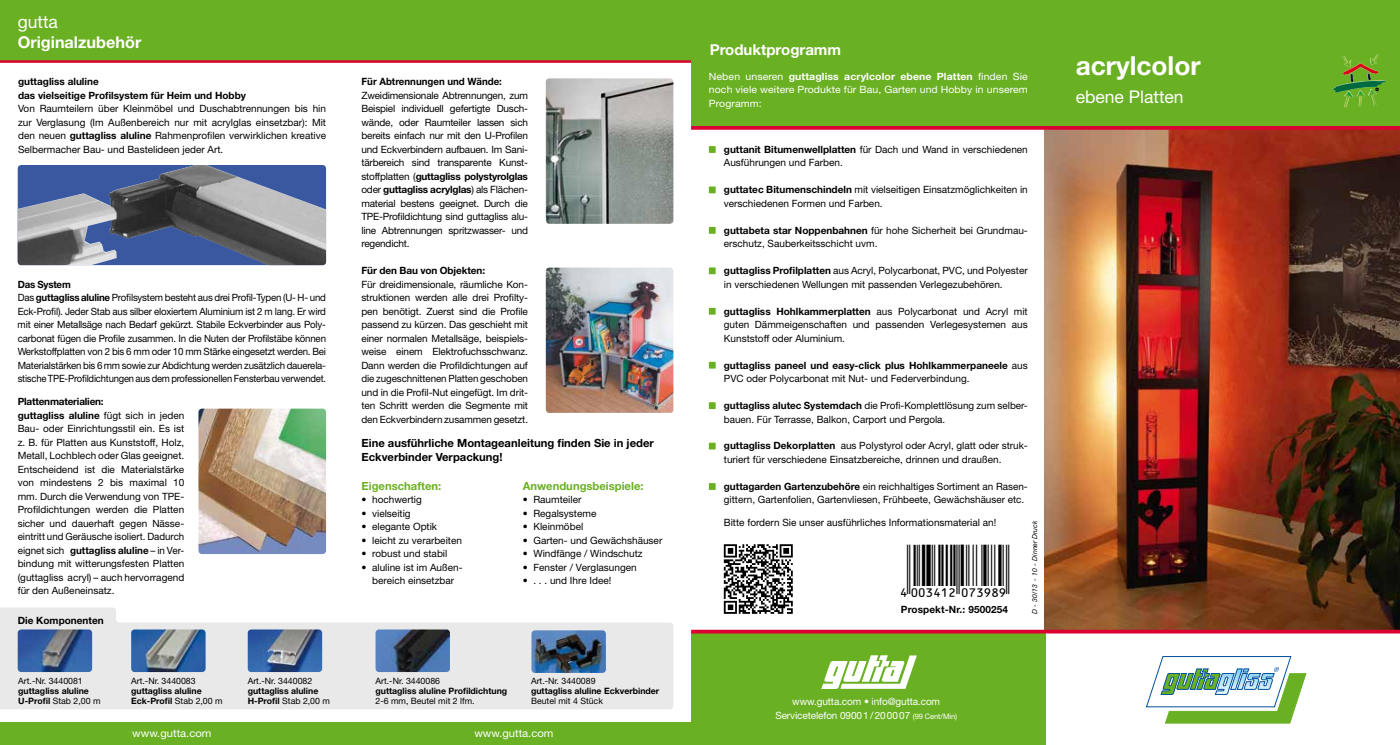
<style>
.page{position:relative;width:1400px;height:745px;background:#fff}
.page>*{position:absolute;margin:0;border:0;box-sizing:border-box;transform-origin:0 0}
.t1{font:700 26.25px "Helvetica Neue";color:#fff}
.t2{font:17.5px "Helvetica Neue";color:#fff}
.t3{font:700 16.25px "Helvetica Neue";color:#fff}
.t4{font:700 15px "Helvetica Neue";color:#fff}
.t5{font:700 11.25px/13.8px "Helvetica Neue";color:#000}
.t6{font:700 11.25px "Helvetica Neue";color:#6ab023}
.t7{font:10.75px "Helvetica Neue";color:#fff;scale:1.05 1}
.t8{font:10px/13.5px "Helvetica Neue";color:#000}
.t9{font:10px/13.5px "Helvetica Neue";letter-spacing:-.02em;color:#000}
.t10{font:700 10px/13.5px "Helvetica Neue";color:#000}
.t11{font:10px/13.5px "Helvetica Neue";letter-spacing:-.01em;color:#fff;text-align:justify;scale:1.05 1}
.t12{font:10px/13.8px "Helvetica Neue";letter-spacing:-.01em;color:#fff;text-align:center}
.t13{font:700 8.75px/10px "Helvetica Neue";color:#000}
.t14{font:8.75px "Helvetica Neue";color:#000}
.t15{font:italic 6.88px "Helvetica Neue";color:#000}
.s1{font-weight:700}
.s2{font-weight:400}
.s3{font-size:7.5px}
</style>
<div class="page">
<div style="left:333px;top:722px;width:358px;height:22px;background:#6ab023"></div>
<div style="left:0;top:722px;width:354px;height:22px;background:#6ab023"></div>
<div style="left:691px;top:0;width:709px;height:126px;background:#6ab023"></div>
<div style="left:0;top:0;width:706px;height:61px;background:#6ab023"></div>
<hr style="left:0;top:60px;width:691px;height:3px;background:#db0031">
<img style="left:1044px;top:130px;width:356px;height:499px">
<img style="left:723px;top:544px;width:70px;height:70px">
<svg style="left:0;top:607px;width:673px;height:101px;fill:#e9e9ea"></svg>
<img style="left:198px;top:408px;width:128px;height:145px">
<img style="left:18px;top:165px;width:308px;height:100px">
<img style="left:546px;top:78px;width:127px;height:146px">
<img style="left:546px;top:267px;width:127px;height:145px">
<img style="left:531px;top:630px;width:75px;height:42px">
<img style="left:375px;top:629px;width:75px;height:42px">
<img style="left:248px;top:629px;width:74px;height:42px">
<img style="left:131px;top:629px;width:75px;height:42px">
<img style="left:18px;top:629px;width:74px;height:42px">
<div style="left:691px;top:632px;width:354px;height:112px;background:#6ab023"></div>
<svg style="left:691px;top:126px;width:709px;height:4px;background:#da0a37"></svg>
<svg style="left:691px;top:629px;width:709px;height:4px;background:#d41e42"></svg>
<div style="left:709px;top:146px;width:6px;height:7px;background:#6ab023"></div>
<div style="left:709px;top:186px;width:6px;height:7px;background:#6ab023"></div>
<div style="left:709px;top:227px;width:6px;height:7px;background:#6ab023"></div>
<div style="left:709px;top:267px;width:6px;height:7px;background:#6ab023"></div>
<svg style="left:709px;top:308px;width:6px;height:6px"></svg>
<div style="left:709px;top:361px;width:6px;height:7px;background:#6ab023"></div>
<div style="left:709px;top:402px;width:6px;height:7px;background:#6ab023"></div>
<div style="left:709px;top:442px;width:6px;height:7px;background:#6ab023"></div>
<svg style="left:709px;top:483px;width:6px;height:6px"></svg>
<svg style="left:1146px;top:656px;width:160px;height:67px"></svg>
<svg style="left:821px;top:655px;width:95px;height:33px"></svg>
<img style="left:1342px;top:54px;width:36px;height:21px">
<h2 class="t2" style="left:18px;top:11px;width:42px">gutta</h2>
<h3 class="t3" style="left:18px;top:32px;width:125px">Originalzubehör</h3>
<p class="t10" style="left:18px;top:75px;width:229px">guttagliss aluline<br>das vielseitige Profilsystem für Heim und Hobby</p>
<p class="t8" style="left:18px;top:102px;width:309px;text-align:justify">Von Raumteilern über Kleinmöbel und Duschabtrennungen bis hin zur Verglasung (Im Außenbereich nur mit acrylglas einsetzbar): Mit den neuen <span class="s1">guttagliss aluline</span> Rahmenprofilen verwirklichen kreative Selbermacher Bau- und Bastelideen jeder Art.</p>
<p class="t9" style="left:18px;top:277px;width:310px"><span class="s1">Das System<br></span>Das <span class="s1">guttagliss aluline</span> Profilsystem besteht aus drei Profil-Typen (U- H- und Eck-Profil). Jeder Stab aus silber eloxiertem Aluminium ist 2 m lang. Er wird mit einer Metallsäge nach Bedarf gekürzt. Stabile Eckverbinder aus Poly&shy;carbonat fügen die Profile zusammen. In die Nuten der Profilstäbe können Werkstoffplatten von 2 bis 6 mm oder 10 mm Stärke eingesetzt werden. Bei Materialstärken bis 6 mm sowie zur Abdichtung werden zusätzlich dauerela&shy;stische TPE-Profildichtungen aus dem professionellen Fensterbau verwendet.</p>
<p class="t8" style="left:18px;top:394px;width:168px"><span class="s1">Plattenmaterialien:<br>guttagliss aluline</span> fügt sich in jeden Bau- oder Einrichtungsstil ein. Es ist z. B. für Platten aus Kunststoff, Holz, Metall, Lochblech oder Glas geeignet.<br>Entscheidend ist die Materialstärke von mindestens 2 bis maximal 10 mm. Durch die Verwendung von TPE-Profildichtungen werden die Platten sicher und dauerhaft gegen Nässe&shy;eintritt und Geräusche isoliert. Dadurch eignet sich <span class="s1">guttagliss aluline</span> – in Ver&shy;bindung mit witterungsfesten Platten (guttagliss acryl) – auch hervorragend für den Außeneinsatz.</p>
<p class="t10" style="left:18px;top:612px;width:87px">Die Komponenten</p>
<p class="t14" style="left:18px;top:675px;width:66px">Art.-Nr. 3440081</p>
<p class="t13" style="left:18px;top:685px;width:84px">guttagliss aluline<br>U-Profil <span class="s2">Stab 2,00 m</span></p>
<p class="t14" style="left:131px;top:675px;width:66px">Art.-Nr. 3440083</p>
<p class="t13" style="left:131px;top:685px;width:93px">guttagliss aluline<br>Eck-Profil <span class="s2">Stab 2,00 m</span></p>
<p class="t14" style="left:248px;top:675px;width:66px">Art.-Nr. 3440082</p>
<p class="t13" style="left:248px;top:685px;width:84px">guttagliss aluline<br>H-Profil <span class="s2">Stab 2,00 m</span></p>
<p class="t10" style="left:361px;top:75px;width:142px">Für Abtrennungen und Wände:</p>
<p class="t8" style="left:361px;top:88px;width:168px;text-align:justify">Zweidimensionale Abtrennungen, zum Beispiel individuell gefertigte Dusch&shy;wände, oder Raumteiler lassen sich bereits einfach nur mit den U-Profilen und Eckverbindern aufbauen. Im Sani&shy;tärbereich sind transparente Kunst&shy;stoffplatten (<span class="s1">guttagliss polystyrolglas </span>oder <span class="s1">guttagliss acrylglas</span>) als Flächen&shy;material bestens geeignet. Durch die TPE-Profildichtung sind guttagliss alu&shy;line Abtrennungen spritzwasser- und regendicht.</p>
<p class="t10" style="left:361px;top:263px;width:125px">Für den Bau von Objekten:</p>
<p class="t8" style="left:361px;top:277px;width:168px;text-align:justify">Für dreidimensionale, räumliche Kon&shy;struktionen werden alle drei Profilty&shy;pen benötigt. Zuerst sind die Profile passend zu kürzen. Das geschieht mit einer normalen Metallsäge, beispiels&shy;weise einem Elektrofuchsschwanz.<br>Dann werden die Profildichtungen auf die zugeschnittenen Platten geschoben und in die Profil-Nut eingefügt. Im drit&shy;ten Schritt werden die Segmente mit den Eckverbindern zusammen gesetzt.</p>
<p class="t5" style="left:361px;top:436px;width:294px">Eine ausführliche Montageanleitung finden Sie in jeder<br>Eckverbinder Verpackung!</p>
<p class="t6" style="left:361px;top:478px;width:81px">Eigenschaften:</p>
<p class="t8" style="left:361px;top:492px;width:62px">• hochwertig</p>
<p class="t8" style="left:361px;top:506px;width:51px">• vielseitig</p>
<p class="t8" style="left:361px;top:519px;width:77px">• elegante Optik</p>
<p class="t8" style="left:361px;top:533px;width:102px">• leicht zu verarbeiten</p>
<p class="t8" style="left:361px;top:546px;width:87px">• robust und stabil</p>
<p class="t8" style="left:361px;top:560px;width:103px;text-align:center">• aluline ist im Außen&shy;bereich einsetzbar</p>
<p class="t6" style="left:523px;top:478px;width:122px">Anwendungsbeispiele:</p>
<p class="t8" style="left:523px;top:492px;width:60px">• Raumteiler</p>
<p class="t8" style="left:523px;top:506px;width:75px">• Regalsysteme</p>
<p class="t8" style="left:523px;top:519px;width:62px">• Kleinmöbel</p>
<p class="t8" style="left:523px;top:533px;width:141px">• Garten- und Gewächshäuser</p>
<p class="t8" style="left:523px;top:546px;width:121px">• Windfänge / Windschutz</p>
<p class="t8" style="left:523px;top:560px;width:115px">• Fenster / Verglasungen</p>
<p class="t8" style="left:523px;top:573px;width:90px">• . . . und Ihre Idee!</p>
<p class="t14" style="left:375px;top:675px;width:66px">Art.-Nr. 3440086</p>
<p class="t13" style="left:375px;top:685px;width:133px">guttagliss aluline Profildichtung</p>
<p class="t14" style="left:375px;top:695px;width:101px">2-6 mm, Beutel mit 2 lfm.</p>
<p class="t14" style="left:531px;top:675px;width:66px">Art.-Nr. 3440089</p>
<p class="t13" style="left:531px;top:685px;width:130px">guttagliss aluline Eckverbinder</p>
<p class="t14" style="left:531px;top:695px;width:73px">Beutel mit 4 Stück</p>
<p class="t7" style="left:132px;top:725px;width:77px">www.gutta.com</p>
<p class="t7" style="left:474px;top:725px;width:77px">www.gutta.com</p>
<h3 class="t4" style="left:710px;top:40px;width:133px">Produktprogramm</h3>
<p class="t11" style="left:709px;top:69px;width:305px">Neben unseren <span class="s1">guttagliss acrylcolor ebene Platten</span> finden Sie noch viele weitere Produkte für Bau, Garten und Hobby in unserem Programm:</p>
<p class="t8" style="left:724px;top:142px;width:305px"><span class="s1">guttanit Bitumenwellplatten</span> für Dach und Wand in verschiedenen<br>Ausführungen und Farben.</p>
<p class="t8" style="left:724px;top:183px;width:305px"><span class="s1">guttatec Bitumenschindeln</span> mit vielseitigen Einsatzmöglichkeiten in verschiedenen Formen und Farben.</p>
<p class="t8" style="left:724px;top:223px;width:305px"><span class="s1">guttabeta star Noppenbahnen</span> für hohe Sicherheit bei Grundmau&shy;erschutz, Sauberkeitsschicht uvm.</p>
<p class="t8" style="left:724px;top:263px;width:305px"><span class="s1">guttagliss Profilplatten</span> aus Acryl, Polycarbonat, PVC, und Polyester in verschiedenen Wellungen mit passenden Verlegezubehören.</p>
<p class="t8" style="left:724px;top:304px;width:305px;text-align:justify"><span class="s1">guttagliss Hohlkammerplatten</span> aus Polycarbonat und Acryl mit guten Dämmeigenschaften und passenden Verlegesystemen aus Kunststoff oder Aluminium.</p>
<p class="t10" style="left:724px;top:358px;width:305px">guttagliss paneel und easy-click plus Hohlkammerpaneele <span class="s2">aus<br>PVC oder Polycarbonat mit Nut- und Federverbindung.</span></p>
<p class="t8" style="left:724px;top:398px;width:305px"><span class="s1">guttagliss alutec Systemdach</span> die Profi-Komplettlösung zum selber&shy;bauen. Für Terrasse, Balkon, Carport und Pergola.</p>
<p class="t8" style="left:724px;top:439px;width:305px"><span class="s1">guttagliss Dekorplatten</span> aus Polystyrol oder Acryl, glatt oder struk&shy;turiert für verschiedene Einsatzbereiche, drinnen und draußen.</p>
<p class="t8" style="left:724px;top:479px;width:305px"><span class="s1">guttagarden Gartenzubehöre</span> ein reichhaltiges Sortiment an Rasen&shy;gittern, Gartenfolien, Gartenvliesen, Frühbeete, Gewächshäuser etc.</p>
<p class="t8" style="left:724px;top:515px;width:274px">Bitte fordern Sie unser ausführliches Informationsmaterial an!</p>
<p class="t15" style="left:1030px;top:614px;width:95px;rotate:-90deg">D - 30/13 - 10 - Dinner Druck</p>
<p class="t10" style="left:901px;top:602px;width:108px">Prospekt-Nr.: 9500254</p>
<p class="t12" style="left:775px;top:694px;width:183px">www.gutta.com • info@gutta.com<br>Servicetelefon 09001/200007 <span class="s3">(99 Cent/Min)</span></p>
<h1 class="t1" style="left:1075px;top:49px;width:126px">acrylcolor</h1>
<h2 class="t2" style="left:1075px;top:86px;width:109px">ebene Platten</h2>
</div>
